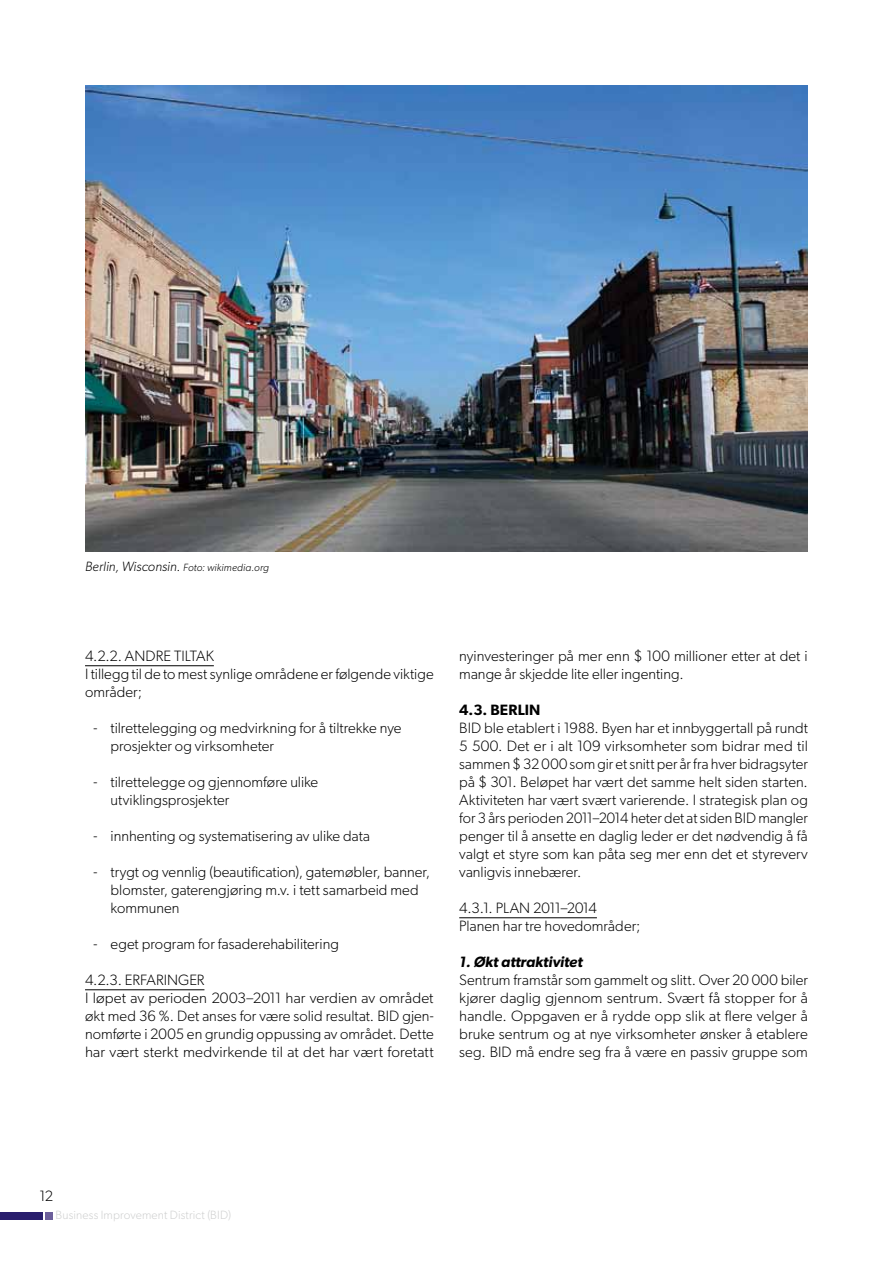
<style>
.page{position:relative;width:893px;height:1263px;background:#fff}
.page>*{position:absolute;margin:0;border:0;box-sizing:border-box;transform-origin:0 0}
.t1{font:300 15px/18px "Gibson";letter-spacing:.005em;color:#000}
.t2{font:italic 600 15px "Gibson";color:#000}
.t3{font:600 15px "Gibson";color:#000}
.t4{font:300 12px "Gibson";letter-spacing:.01em;color:#cfd0d0}
.t5{font:italic 300 10.5px "Gibson";letter-spacing:.015em;color:#000}
.s1{font-size:13.5px}
</style>
<div class="page">
<img style="left:85px;top:85px;width:723px;height:466px">
<div style="left:0;top:1212px;width:43px;height:7px;background:#291e6d"></div>
<div style="left:46px;top:1212px;width:7px;height:7px;background:#6c5f9b"></div>
<hr style="left:85px;top:665px;width:129px;height:1px;background:#000">
<hr style="left:85px;top:989px;width:119px;height:1px;background:#000">
<hr style="left:459px;top:917px;width:138px;height:1px;background:#000">
<p class="t5" style="left:85px;top:561px;width:185px"><span class="s1">Berlin, Wisconsin.</span> Foto: wikimedia.org</p>
<p class="t1" style="left:85px;top:647px;width:350px">4.2.2. ANDRE TILTAK<br>I tillegg til de to mest synlige områdene er følgende viktige områder;</p>
<p class="t1" style="left:111px;top:719px;width:292px;text-indent:-17px">- tilrettelegging og medvirkning for å tiltrekke nye prosjekter og virksomheter</p>
<p class="t1" style="left:111px;top:773px;width:209px;text-indent:-17px">- tilrettelegge og gjennomføre ulike utviklingsprosjekter</p>
<p class="t1" style="left:94px;top:827px;width:278px">- innhenting og systematisering av ulike data</p>
<p class="t1" style="left:111px;top:863px;width:321px;text-indent:-17px">- trygt og vennlig (beautification), gatemøbler, banner, blomster, gaterengjøring m.v. i tett samarbeid med kommunen</p>
<p class="t1" style="left:94px;top:935px;width:247px">- eget program for fasaderehabilitering</p>
<p class="t1" style="left:85px;top:971px;width:350px">4.2.3. ERFARINGER<br>I løpet av perioden 2003–2011 har verdien av området økt med 36 %. Det anses for være solid resultat. BID gjen&shy;nomførte i 2005 en grundig oppussing av området. Dette har vært sterkt medvirkende til at det har vært foretatt</p>
<p class="t1" style="left:459px;top:647px;width:350px">nyinvesteringer på mer enn $ 100 millioner etter at det i mange år skjedde lite eller ingenting.</p>
<p class="t3" style="left:459px;top:701px;width:74px">4.3. BERLIN</p>
<p class="t1" style="left:459px;top:719px;width:350px;text-align:justify">BID ble etablert i 1988. Byen har et innbyggertall på rundt 5 500. Det er i alt 109 virksomheter som bidrar med til sammen $ 32 000 som gir et snitt per år fra hver bidragsyter på $ 301. Beløpet har vært det samme helt siden starten.<br>Aktiviteten har vært svært varierende. I strategisk plan og for 3 års perioden 2011–2014 heter det at siden BID mangler penger til å ansette en daglig leder er det nødvendig å få valgt et styre som kan påta seg mer enn det et styreverv vanligvis innebærer.</p>
<p class="t1" style="left:459px;top:899px;width:183px">4.3.1. PLAN 2011–2014<br>Planen har tre hovedområder;</p>
<p class="t2" style="left:459px;top:953px;width:125px">1. Økt attraktivitet</p>
<p class="t1" style="left:459px;top:971px;width:350px;text-align:justify">Sentrum framstår som gammelt og slitt. Over 20 000 biler kjører daglig gjennom sentrum. Svært få stopper for å handle. Oppgaven er å rydde opp slik at flere velger å bruke sentrum og at nye virksomheter ønsker å etablere seg. BID må endre seg fra å være en passiv gruppe som</p>
<p class="t1" style="left:39px;top:1187px;width:15px">12</p>
<p class="t4" style="left:56px;top:1208px;width:177px">Business Improvement District (BID)</p>
</div>
